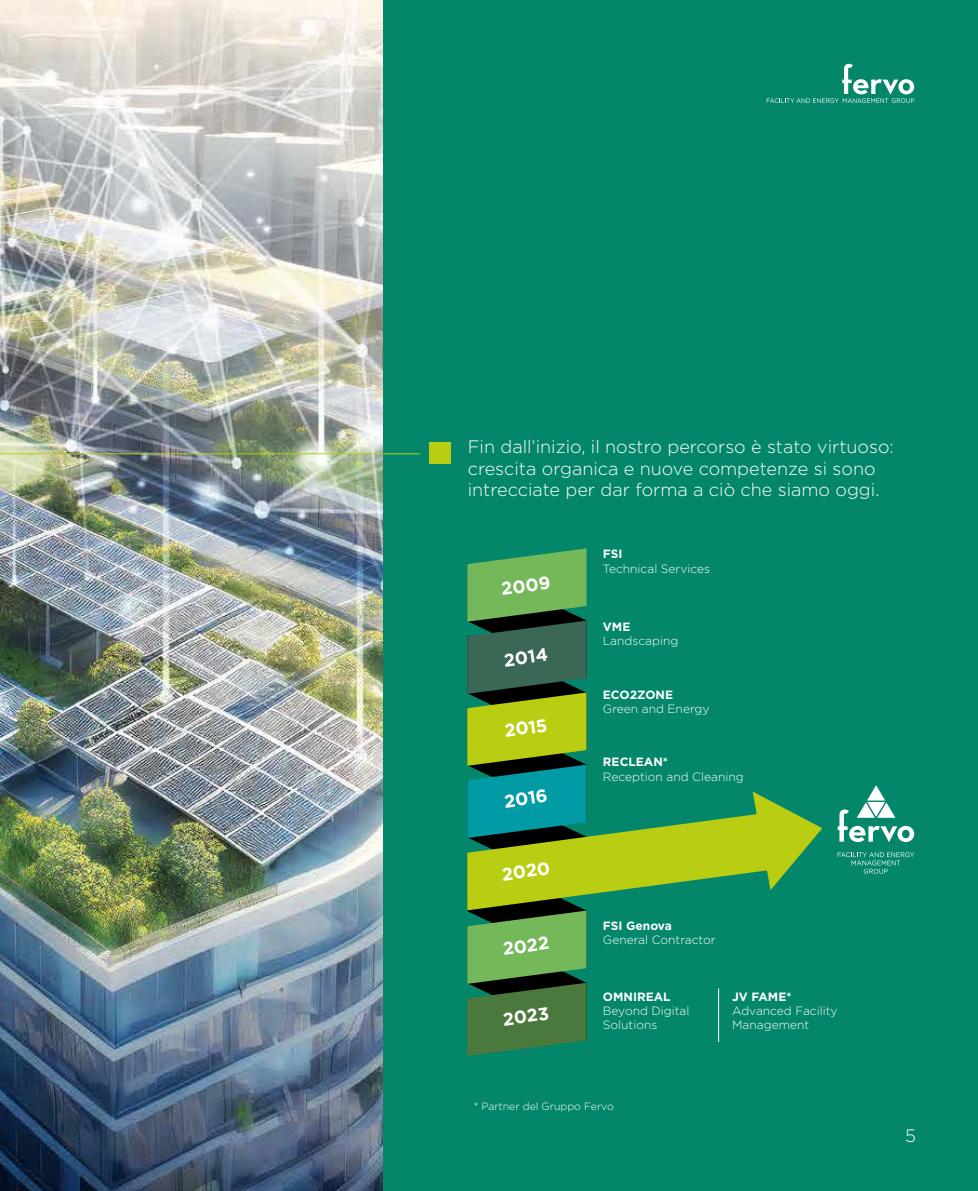
<style>
.page{position:relative;width:978px;height:1191px;background:#fff}
.page>*{position:absolute;margin:0;border:0;box-sizing:border-box;transform-origin:0 0}
.t1{font:300 18px/21.6px "Gotham";color:#fff}
.t2{font:700 18px "Gotham";color:#fff}
.t3{font:300 12px/14.4px "Gotham";color:#fff}
.t4{font:700 12px "Gotham";color:#fff}
.t5{font:300 10.5px "Gotham";color:#fff}
</style>
<div class="page">
<div style="left:383px;top:0;width:595px;height:1191px;background:#03866a"></div>
<svg style="left:767px;top:64px;width:147px;height:39px"></svg>
<div style="left:429px;top:442px;width:22px;height:21px;background:#b9ce12"></div>
<img style="left:0;top:0;width:383px;height:1191px">
<svg style="left:467px;top:548px;width:355px;height:508px"></svg>
<hr style="left:718px;top:988px;width:1px;height:54px;background:#fff">
<hr style="left:0;top:453px;width:420px;height:1px;background:#b9ce12">
<svg style="left:838px;top:852px;width:76px;height:21px"></svg>
<svg style="left:838px;top:785px;width:76px;height:57px"></svg>
<h1 class="t1" style="left:468px;top:435px;width:428px">Fin dall’inizio, il nostro percorso è stato virtuoso: crescita organica e nuove competenze si sono intrecciate per dar forma a ciò che siamo oggi.</h1>
<h1 class="t2" style="left:500px;top:577px;width:51px;rotate:-8deg">2009</h1>
<h1 class="t2" style="left:502px;top:648px;width:46px;rotate:-8deg">2014</h1>
<h1 class="t2" style="left:503px;top:719px;width:45px;rotate:-8deg">2015</h1>
<h1 class="t2" style="left:503px;top:789px;width:45px;rotate:-8deg">2016</h1>
<h1 class="t2" style="left:500px;top:862px;width:50px;rotate:-8deg">2020</h1>
<h1 class="t2" style="left:501px;top:937px;width:48px;rotate:-8deg">2022</h1>
<h1 class="t2" style="left:501px;top:1007px;width:48px;rotate:-8deg">2023</h1>
<p class="t4" style="left:603px;top:546px;width:21px">FSI</p>
<p class="t3" style="left:603px;top:561px;width:109px">Technical Services</p>
<p class="t4" style="left:603px;top:618px;width:29px">VME</p>
<p class="t3" style="left:603px;top:633px;width:77px">Landscaping</p>
<p class="t4" style="left:603px;top:686px;width:72px">ECO2ZONE</p>
<p class="t3" style="left:603px;top:701px;width:108px">Green and Energy</p>
<p class="t4" style="left:603px;top:754px;width:67px">RECLEAN*</p>
<p class="t3" style="left:603px;top:768px;width:142px">Reception and Cleaning</p>
<p class="t4" style="left:603px;top:917px;width:71px">FSI Genova</p>
<p class="t3" style="left:603px;top:932px;width:114px">General Contractor</p>
<p class="t4" style="left:603px;top:988px;width:69px">OMNIREAL</p>
<p class="t3" style="left:603px;top:1003px;width:88px">Beyond Digital<br>Solutions</p>
<p class="t4" style="left:732px;top:988px;width:61px">JV FAME*</p>
<p class="t3" style="left:732px;top:1003px;width:107px">Advanced Facility<br>Management</p>
<p class="t5" style="left:474px;top:1099px;width:141px">* Partner del Gruppo Fervo</p>
<h1 class="t1" style="left:905px;top:1124px;width:12px">5</h1>
</div>
